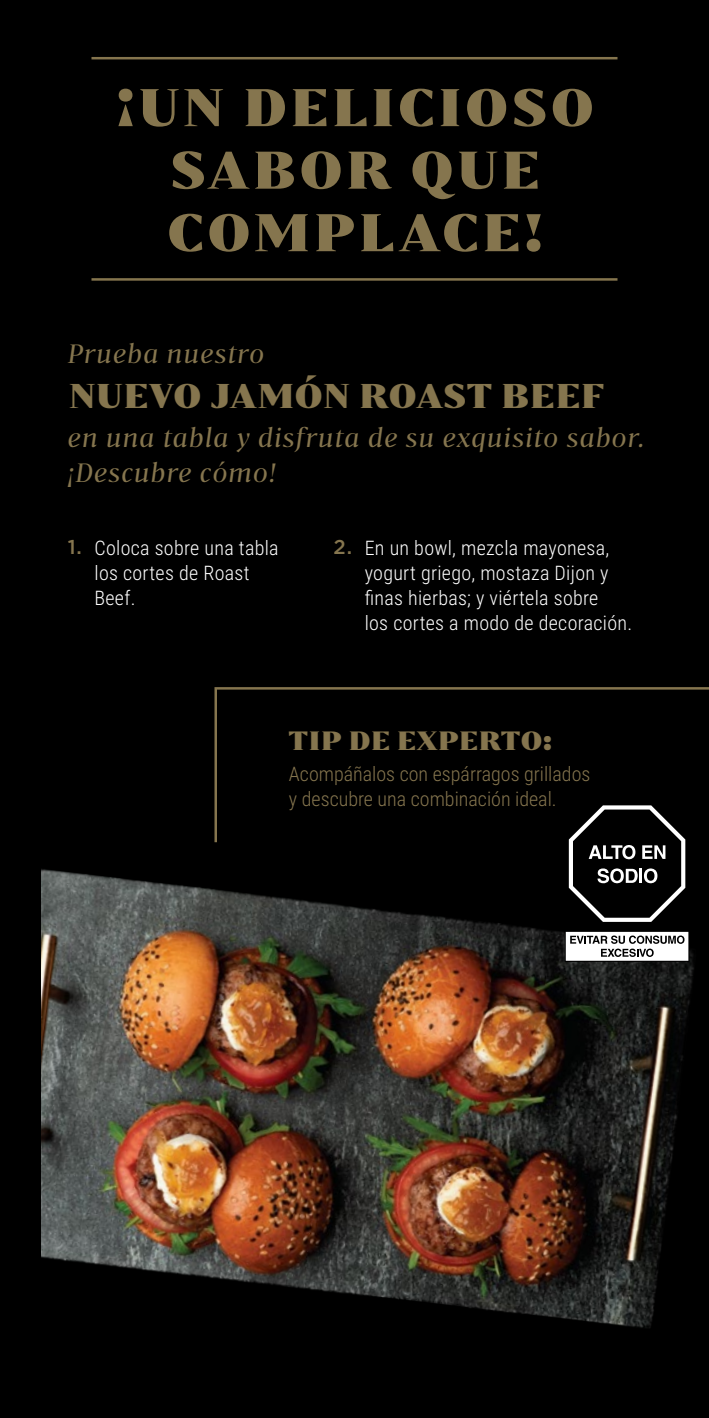
<style>
.page{position:relative;width:709px;height:1418px;background:#fff}
.page>*{position:absolute;margin:0;border:0;box-sizing:border-box;transform-origin:0 0}
.t1{font:900 50px/62.5px "Bw Darius DEMO";letter-spacing:.1em;color:#85754e;text-align:center}
.t2{font:900 32.5px "Bw Darius DEMO";letter-spacing:.045em;color:#85754e}
.t3{font:italic 25px/35px "Bw Darius DEMO";letter-spacing:.05em;color:#85754e}
.t4{font:900 25px "Bw Darius DEMO";letter-spacing:.05em;color:#85754e}
.t5{font:300 20px/25px "Roboto Condensed";letter-spacing:.015em;color:#fff}
.t6{font:300 20px/25px "Roboto Condensed";color:#85754e}
.t7{font:500 20px "Gotham";color:#85754e}
</style>
<div class="page">
<div style="left:0;top:0;width:709px;height:1417px;background:#000"></div>
<hr style="left:91px;top:278px;width:526px;height:3px;background:#85754e">
<hr style="left:91px;top:57px;width:526px;height:2px;background:#85754e">
<svg style="left:214px;top:687px;width:495px;height:118px"></svg>
<img style="left:41px;top:805px;width:653px;height:523px">
<svg style="left:564px;top:801px;width:125px;height:160px"></svg>
<h1 class="t1" style="left:117px;top:73px;width:478px">¡UN DELICIOSO<br>SABOR QUE<br>COMPLACE!</h1>
<p class="t3" style="left:68px;top:335px;width:198px">Prueba nuestro</p>
<h2 class="t2" style="left:70px;top:374px;width:536px">NUEVO JAMÓN ROAST BEEF</h2>
<p class="t3" style="left:68px;top:419px;width:578px">en una tabla y disfruta de su exquisito sabor. ¡Descubre cómo!</p>
<p class="t7" style="left:333px;top:534px;width:20px">2.</p>
<p class="t7" style="left:68px;top:534px;width:16px">1.</p>
<p class="t5" style="left:365px;top:535px;width:269px">En un bowl, mezcla mayonesa, yogurt griego, mostaza Dijon y finas hierbas; y viértela sobre<br>los cortes a modo de decoración.</p>
<p class="t5" style="left:94px;top:534px;width:186px">Coloca sobre una tabla los cortes de Roast<br>Beef.</p>
<p class="t4" style="left:289px;top:723px;width:265px">TIP DE EXPERTO:</p>
<p class="t6" style="left:289px;top:760px;width:303px">Acompáñalos con espárragos grillados y descubre una combinación ideal.</p>
</div>
